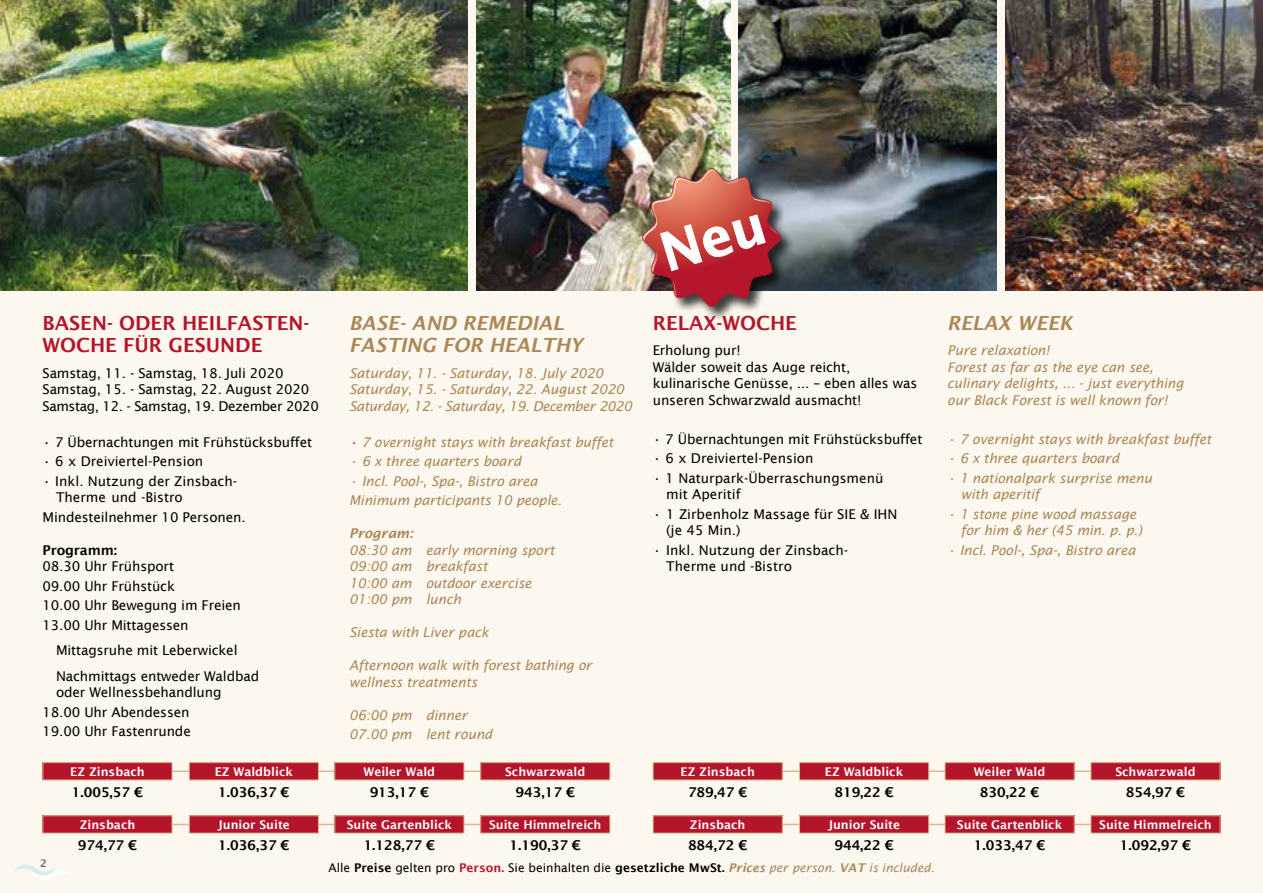
<style>
.page{position:relative;width:1263px;height:893px;background:#fcf8ef}
.page>*{position:absolute;margin:0;border:0;box-sizing:border-box;transform-origin:0 0}
.t1{font:600 19.5px/22.5px "Lucida Sans";color:#b5152b}
.t2{font:italic 600 19.5px/22.5px "Lucida Sans";color:#ab8756}
.t3{font:13.5px/16.5px "Lucida Sans";letter-spacing:-.01em;color:#000}
.t4{font:italic 13.5px/16.5px "Lucida Sans";letter-spacing:-.01em;color:#ab8756}
.t5{font:600 13.5px "Lucida Sans";color:#000}
.t6{font:italic 600 13.5px "Lucida Sans";letter-spacing:-.01em;color:#ab8756}
.t7{font:600 12px "Lucida Sans";color:#fff}
.t8{font:12px "Lucida Sans";color:#000}
.t9{font:600 10.5px "Lucida Sans";color:#676d71}
.s1{color:#e2007a}
.s2{font-weight:600}
.s3{font-weight:600;color:#b5152b}
.s4{font-weight:600;font-style:italic;color:#ab8756}
.s5{font-style:italic;color:#ab8756}
</style>
<div class="page">
<svg style="left:13px;top:864px;width:59px;height:16px"></svg>
<hr style="left:141px;top:770px;width:377px;height:2px;background:#dcba90">
<hr style="left:141px;top:824px;width:377px;height:1px;background:#dcba90">
<div style="left:335px;top:763px;width:129px;height:17px;background:#b5152b"></div>
<div style="left:334px;top:762px;width:130px;height:18px;border:1px solid #dcba90"></div>
<div style="left:335px;top:816px;width:129px;height:17px;background:#b5152b"></div>
<div style="left:334px;top:815px;width:130px;height:18px;border:1px solid #dcba90"></div>
<div style="left:189px;top:763px;width:129px;height:17px;background:#b5152b"></div>
<div style="left:189px;top:762px;width:130px;height:18px;border:1px solid #dcba90"></div>
<div style="left:189px;top:816px;width:129px;height:17px;background:#b5152b"></div>
<div style="left:189px;top:815px;width:130px;height:18px;border:1px solid #dcba90"></div>
<div style="left:43px;top:763px;width:129px;height:17px;background:#b5152b"></div>
<div style="left:43px;top:762px;width:129px;height:18px;border:1px solid #dcba90"></div>
<div style="left:43px;top:816px;width:129px;height:17px;background:#b5152b"></div>
<div style="left:43px;top:815px;width:129px;height:18px;border:1px solid #dcba90"></div>
<div style="left:481px;top:763px;width:129px;height:17px;background:#b5152b"></div>
<div style="left:480px;top:762px;width:130px;height:18px;border:1px solid #dcba90"></div>
<div style="left:481px;top:816px;width:129px;height:17px;background:#b5152b"></div>
<div style="left:480px;top:815px;width:130px;height:18px;border:1px solid #dcba90"></div>
<hr style="left:751px;top:770px;width:377px;height:2px;background:#dcba90">
<hr style="left:751px;top:824px;width:377px;height:1px;background:#dcba90">
<div style="left:945px;top:763px;width:129px;height:17px;background:#b5152b"></div>
<div style="left:945px;top:762px;width:129px;height:18px;border:1px solid #dcba90"></div>
<div style="left:945px;top:816px;width:129px;height:17px;background:#b5152b"></div>
<div style="left:945px;top:815px;width:129px;height:18px;border:1px solid #dcba90"></div>
<div style="left:799px;top:763px;width:130px;height:17px;background:#b5152b"></div>
<div style="left:799px;top:762px;width:130px;height:18px;border:1px solid #dcba90"></div>
<div style="left:799px;top:816px;width:130px;height:17px;background:#b5152b"></div>
<div style="left:799px;top:815px;width:130px;height:18px;border:1px solid #dcba90"></div>
<div style="left:653px;top:763px;width:129px;height:17px;background:#b5152b"></div>
<div style="left:653px;top:762px;width:130px;height:18px;border:1px solid #dcba90"></div>
<div style="left:653px;top:816px;width:129px;height:17px;background:#b5152b"></div>
<div style="left:653px;top:815px;width:130px;height:18px;border:1px solid #dcba90"></div>
<div style="left:1091px;top:763px;width:129px;height:17px;background:#b5152b"></div>
<div style="left:1090px;top:762px;width:130px;height:18px;border:1px solid #dcba90"></div>
<div style="left:1091px;top:816px;width:129px;height:17px;background:#b5152b"></div>
<div style="left:1090px;top:815px;width:130px;height:18px;border:1px solid #dcba90"></div>
<img style="left:0;top:0;width:468px;height:290px">
<img style="left:476px;top:0;width:254px;height:290px">
<img style="left:739px;top:0;width:258px;height:290px">
<img style="left:1005px;top:0;width:258px;height:290px">
<div style="left:640px;top:166px;width:155px;height:155px;background:#000;opacity:.75"></div>
<img style="left:642px;top:168px;width:139px;height:139px">
<h1 class="t1" style="left:43px;top:311px;width:268px">Basen- oder Heilfasten&shy;woch e für Gesunde</h1>
<p class="t3" style="left:43px;top:365px;width:278px">Samstag, 11. - Samstag, 18. Juli 2020<br>Samstag, 15. - Samstag, 22. August 2020<br>Samstag, 12. - Samstag, 19. Dezember 2020</p>
<p class="t3" style="left:43px;top:434px;width:271px">• 7 Übernachtungen mit Frühstücksbuffet</p>
<p class="t3" style="left:43px;top:453px;width:162px">• 6 x Dreiviertel-Pension</p>
<p class="t3" style="left:56px;top:473px;width:183px;text-indent:-13px">• Inkl. Nutzung der Zinsbach-<br>Therme und -Bistro</p>
<p class="t3" style="left:43px;top:509px;width:205px">Mindesteilnehmer 10 Personen.</p>
<p class="t5" style="left:43px;top:542px;width:76px">Programm:</p>
<p class="t3" style="left:43px;top:557px;width:200px;line-height:19.5px">08.30 Uhr Frühsport<br>09.00 Uhr Frühstück<br>10.00 Uhr Bewegung im Freien<br>13.00 Uhr Mittagessen</p>
<p class="t3" style="left:56px;top:638px;width:205px;line-height:25.5px">Mittagsruhe mit Leberwickel<br>Nachmittags entweder Waldbad</p>
<p class="t3" style="left:43px;top:683px;width:180px;line-height:19.5px;text-indent:14px">oder Wellnessbehandlung<br>18.00 Uhr Abendessen<br>19.00 Uhr Fastenrunde</p>
<h1 class="t2" style="left:349px;top:311px;width:235px">BASE- AND REMEDIAL<br>FASTING FOR HEALTHY</h1>
<p class="t4" style="left:349px;top:365px;width:284px">Saturday, 11. - Saturday, 18. July 2020<br>Saturday, 15. - Saturday, 22. August 2020<br>Saturday, 12. - Saturday, 19. December 2020</p>
<p class="t4" style="left:349px;top:434px;width:265px"><span class="s1">•</span> 7 overnight stays with breakfast buffet</p>
<p class="t4" style="left:349px;top:453px;width:173px">• 6 x three quarters board</p>
<p class="t4" style="left:349px;top:471px;width:214px;line-height:19.5px">• Incl. Pool-, Spa-, Bistro area<br>Minimum participants 10 people.</p>
<p class="t6" style="left:349px;top:526px;width:66px">Program:</p>
<p class="t4" style="left:349px;top:542px;width:207px">08:30 am early morning sport<br>09:00 am breakfast<br>10:00 am outdoor exercise<br>01:00 pm lunch</p>
<p class="t4" style="left:349px;top:624px;width:141px">Siesta with Liver pack</p>
<p class="t4" style="left:349px;top:657px;width:244px">Afternoon walk with forest bathing or wellness treatments</p>
<p class="t4" style="left:349px;top:705px;width:145px;line-height:19.5px">06:00 pm dinner<br>07.00 pm lent round</p>
<h1 class="t1" style="left:653px;top:311px;width:146px">Relax-Woch e</h1>
<p class="t3" style="left:653px;top:342px;width:266px">Erholung pur!<br>Wälder soweit das Auge reicht, kulinarische Genüsse, ... – eben alles was unseren Schwarzwald ausmacht!</p>
<p class="t3" style="left:653px;top:431px;width:271px">• 7 Übernachtungen mit Frühstücksbuffet</p>
<p class="t3" style="left:653px;top:450px;width:162px">• 6 x Dreiviertel-Pension</p>
<p class="t3" style="left:666px;top:470px;width:219px;text-indent:-14px">• 1 Naturpark-Überraschungsmenü mit Aperitif</p>
<p class="t3" style="left:666px;top:506px;width:233px;text-indent:-14px">• 1 Zirbenholz Massage für SIE &amp; IHN (je 45 Min.)</p>
<p class="t3" style="left:666px;top:542px;width:183px;text-indent:-14px">• Inkl. Nutzung der Zinsbach-<br>Therme und -Bistro</p>
<h1 class="t2" style="left:947px;top:311px;width:26px">Rela</h1>
<h1 class="t2" style="left:998px;top:311px;width:76px">x Week</h1>
<p class="t4" style="left:947px;top:342px;width:238px">Pure relaxation!<br>Forest as far as the eye can see, culinary delights, ... - just everything our Black Forest is well known for!</p>
<p class="t4" style="left:947px;top:431px;width:265px">• 7 overnight stays with breakfast buffet</p>
<p class="t4" style="left:947px;top:450px;width:173px">• 6 x three quarters board</p>
<p class="t4" style="left:961px;top:470px;width:193px;text-indent:-14px">• 1 nationalpark surprise menu with aperitif</p>
<p class="t4" style="left:961px;top:506px;width:183px;text-indent:-14px">• 1 stone pine wood massage for him &amp; her (45 min. p. p.)</p>
<p class="t4" style="left:947px;top:542px;width:190px">• Incl. Pool-, Spa-, Bistro area</p>
<p class="t7" style="left:70px;top:765px;width:76px">EZ Zinsbach</p>
<p class="t7" style="left:215px;top:765px;width:80px">EZ Waldblick</p>
<p class="t7" style="left:363px;top:765px;width:73px">Weiler Wald</p>
<p class="t7" style="left:505px;top:765px;width:82px">Schwarzwald</p>
<p class="t7" style="left:680px;top:765px;width:76px">EZ Zinsbach</p>
<p class="t7" style="left:825px;top:765px;width:80px">EZ Waldblick</p>
<p class="t7" style="left:974px;top:765px;width:73px">Weiler Wald</p>
<p class="t7" style="left:1115px;top:765px;width:82px">Schwarzwald</p>
<p class="t5" style="left:72px;top:785px;width:73px">1.005,57 €</p>
<p class="t5" style="left:218px;top:785px;width:73px">1.036,37 €</p>
<p class="t5" style="left:370px;top:785px;width:61px">913,17 €</p>
<p class="t5" style="left:515px;top:785px;width:61px">943,17 €</p>
<p class="t5" style="left:688px;top:785px;width:61px">789,47 €</p>
<p class="t5" style="left:834px;top:785px;width:61px">819,22 €</p>
<p class="t5" style="left:980px;top:785px;width:61px">830,22 €</p>
<p class="t5" style="left:1126px;top:785px;width:61px">854,97 €</p>
<p class="t7" style="left:80px;top:818px;width:57px">Zinsbach</p>
<p class="t7" style="left:218px;top:818px;width:74px">Junior Suite</p>
<p class="t7" style="left:347px;top:818px;width:107px">Suite Gartenblick</p>
<p class="t7" style="left:489px;top:818px;width:114px">Suite Himmelreich</p>
<p class="t7" style="left:690px;top:818px;width:57px">Zinsbach</p>
<p class="t7" style="left:828px;top:818px;width:74px">Junior Suite</p>
<p class="t7" style="left:957px;top:818px;width:107px">Suite Gartenblick</p>
<p class="t7" style="left:1099px;top:818px;width:114px">Suite Himmelreich</p>
<p class="t5" style="left:78px;top:838px;width:61px">974,77 €</p>
<p class="t5" style="left:218px;top:838px;width:73px">1.036,37 €</p>
<p class="t5" style="left:364px;top:838px;width:73px">1.128,77 €</p>
<p class="t5" style="left:510px;top:838px;width:73px">1.190,37 €</p>
<p class="t5" style="left:688px;top:838px;width:61px">884,72 €</p>
<p class="t5" style="left:834px;top:838px;width:61px">944,22 €</p>
<p class="t5" style="left:974px;top:838px;width:73px">1.033,47 €</p>
<p class="t5" style="left:1120px;top:838px;width:73px">1.092,97 €</p>
<p class="t9" style="left:40px;top:857px;width:8px">2</p>
<p class="t8" style="left:328px;top:861px;width:608px">Alle <span class="s2">Preise</span> gelten pro <span class="s3">Person.</span> Sie beinhalten die <span class="s2">gesetzliche MwSt.</span> <span class="s4">Prices</span> <span class="s5">per person.</span> <span class="s4">VAT</span> <span class="s5">is included.</span></p>
</div>
